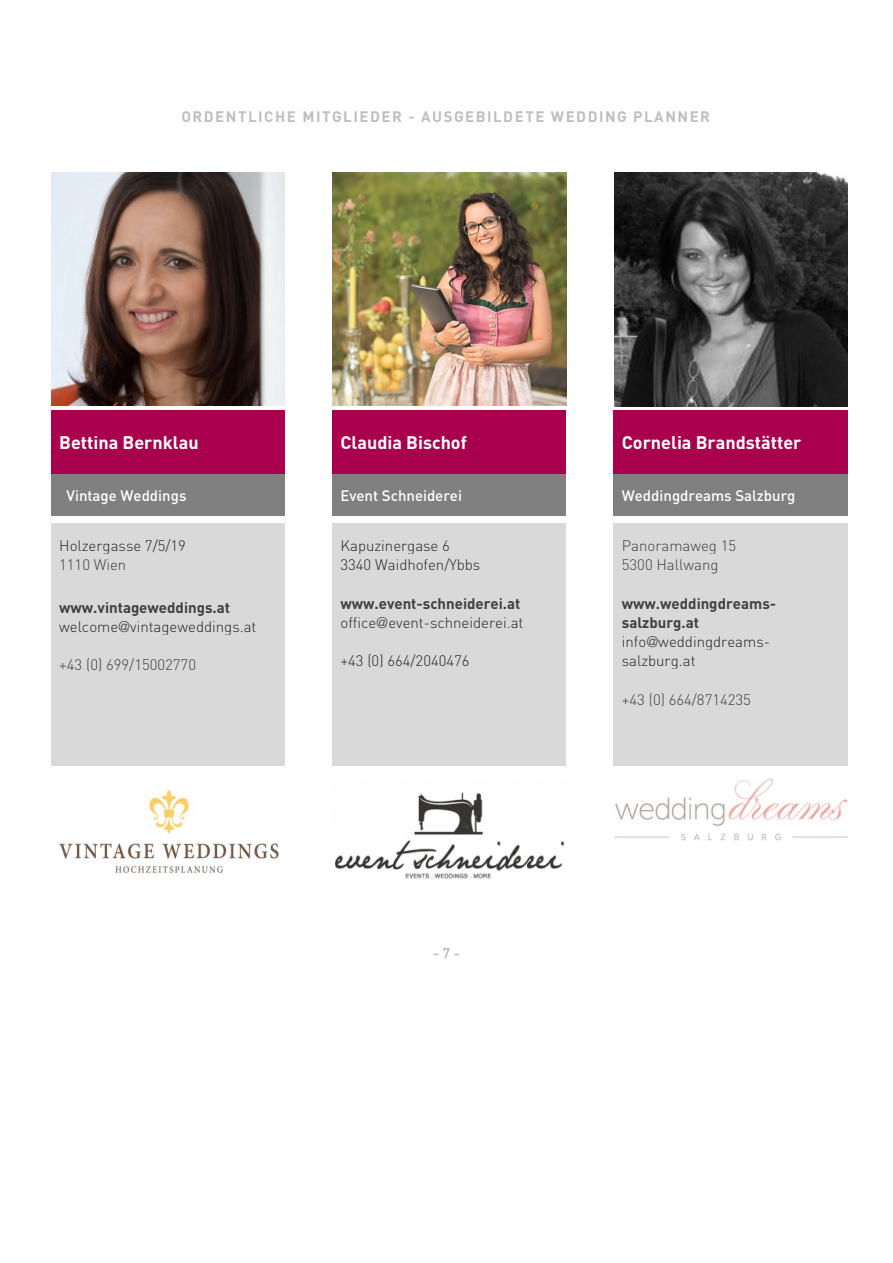
<style>
.page{position:relative;width:893px;height:1263px;background:#fff}
.page>*{position:absolute;margin:0;border:0;box-sizing:border-box;transform-origin:0 0}
.t1{font:700 18px "DIN Pro";color:#fff}
.t2{font:300 15px/19.2px "DIN Pro";color:#262626}
.t3{font:300 15px/19.2px "DIN Pro";color:#404040}
.t4{font:700 15px/19.2px "DIN Pro";color:#404040}
.t5{font:500 15px "DIN Pro";color:#fff}
.t6{font:700 15px "DIN Pro";letter-spacing:.1em;color:#bfbfbf}
.s1{font-weight:700;color:#404040}
.s2{font-family:"Helvetica Neue LT Std";color:#404040}
.s3{font-weight:300;color:#262626}
.s4{font-family:"Helvetica Neue LT Std";font-weight:300}
</style>
<div class="page">
<svg style="left:444px;top:948px;width:5px;height:10px"></svg>
<div style="left:51px;top:410px;width:234px;height:64px;background:#a9004d"></div>
<div style="left:51px;top:474px;width:234px;height:42px;background:#808080"></div>
<div style="left:51px;top:523px;width:234px;height:242px;background:#d9d9d9"></div>
<div style="left:332px;top:410px;width:234px;height:64px;background:#a9004d"></div>
<div style="left:332px;top:474px;width:234px;height:42px;background:#808080"></div>
<div style="left:332px;top:523px;width:234px;height:242px;background:#d9d9d9"></div>
<div style="left:614px;top:410px;width:234px;height:64px;background:#a9004d"></div>
<div style="left:614px;top:474px;width:234px;height:42px;background:#808080"></div>
<div style="left:614px;top:523px;width:234px;height:242px;background:#d9d9d9"></div>
<img style="left:51px;top:172px;width:234px;height:234px">
<img style="left:58px;top:790px;width:221px;height:84px">
<img style="left:333px;top:172px;width:233px;height:234px">
<img style="left:335px;top:792px;width:230px;height:87px">
<img style="left:614px;top:778px;width:234px;height:63px">
<img style="left:614px;top:173px;width:234px;height:233px">
<p class="t6" style="left:181px;top:106px;width:530px">ORDENTLICHE MITGLIEDER - AUSGEBILDETE WEDDING PLANNER</p>
<p class="t1" style="left:59px;top:430px;width:141px">Bettina Bernklau</p>
<p class="t5" style="left:67px;top:485px;width:121px">Vintage Weddings</p>
<p class="t2" style="left:59px;top:536px;width:128px">Holzergasse 7/5/19</p>
<p class="t3" style="left:59px;top:555px;width:69px">1110 Wien</p>
<p class="t2" style="left:59px;top:597px;width:199px"><span class="s1">www.vintageweddings.at </span>welcome<span class="s2">@</span>vintageweddings.at</p>
<p class="t3" style="left:59px;top:654px;width:138px">+43 (0) 699/15002770</p>
<p class="t1" style="left:340px;top:430px;width:128px">Claudia Bischof</p>
<p class="t5" style="left:340px;top:485px;width:123px">Event Schneiderei</p>
<p class="t2" style="left:340px;top:536px;width:141px">Kapuzinergase 6<br>3340 Waidhofen/Ybbs</p>
<p class="t2" style="left:340px;top:593px;width:185px"><span class="s1">www.event-schneiderei.at </span>office<span class="s2">@</span>event-schneiderei.at</p>
<p class="t2" style="left:340px;top:651px;width:131px">+43 (0) 664/2040476</p>
<p class="t1" style="left:622px;top:430px;width:181px">Cornelia Brandstätter</p>
<p class="t5" style="left:622px;top:485px;width:175px">Weddingdreams Salzburg</p>
<p class="t3" style="left:622px;top:536px;width:116px">Panoramaweg 15<br>5300 Hallwang</p>
<p class="t4" style="left:622px;top:593px;width:156px">www.weddingdreams&shy;salzburg.at <span class="s3">info</span><span class="s4">@</span><span class="s3">weddingdreams&shy;salzburg.at</span></p>
<p class="t3" style="left:622px;top:689px;width:131px">+43 (0) 664/8714235</p>
</div>
